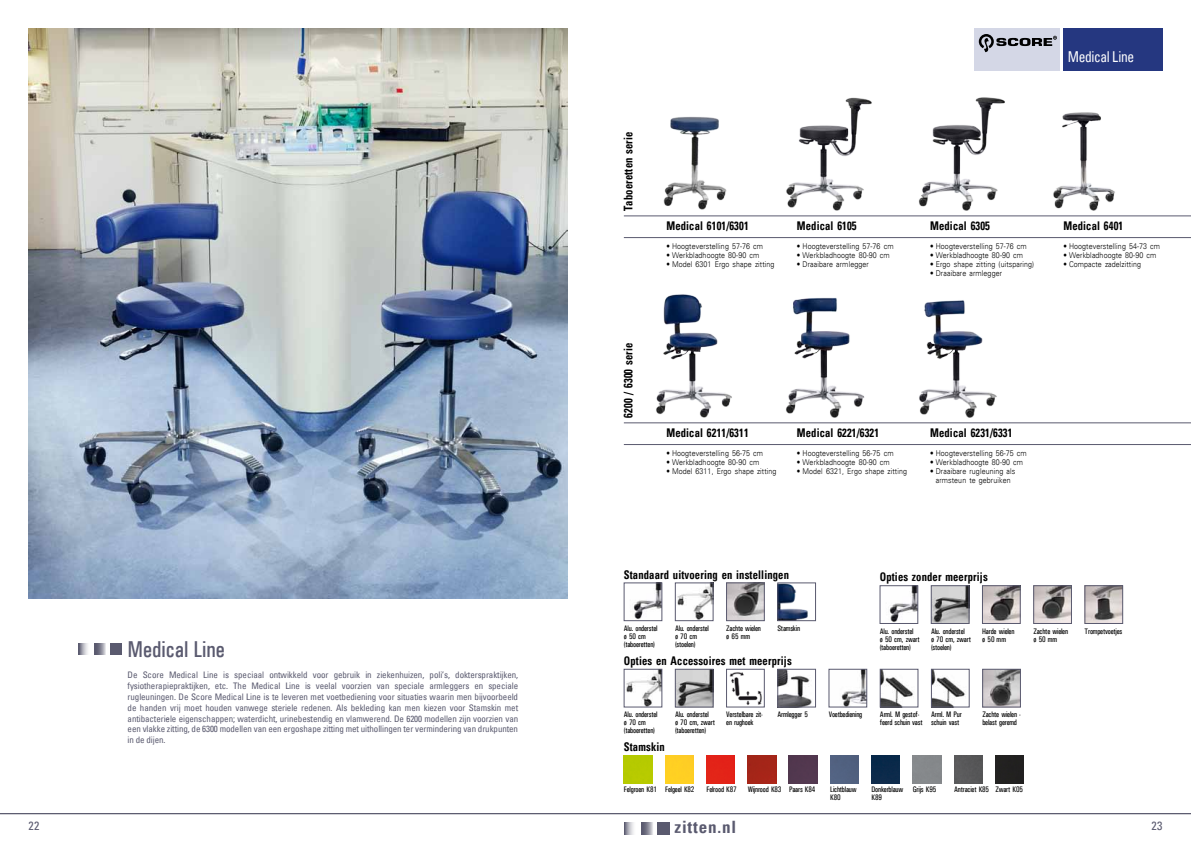
<style>
.page{position:relative;width:1191px;height:842px;background:#fff}
.page>*{position:absolute;margin:0;border:0;box-sizing:border-box;transform-origin:0 0}
.t1{font:500 condensed 23px "Univers";color:#5a5a6f}
.t2{font:700 condensed 17px "Univers";letter-spacing:.05em;color:#5a5a6f}
.t3{font:condensed 15px "Univers Condensed";letter-spacing:-.025em;color:#fff;scale:.9 1}
.t4{font:700 condensed 12px "Univers";letter-spacing:.015em;color:#000;scale:.88 1}
.t5{font:condensed 12px "Univers Condensed";color:#5a5a6f}
.t6{font:condensed 9px/10.8px "Univers Condensed";letter-spacing:-.01em;color:#5a5a6f;text-align:justify}
.t7{font:300 8px/9px "Univers";letter-spacing:.015em;color:#000;text-align:center;scale:.88 1}
.t8{font:500 condensed 8px/8px "Univers";letter-spacing:-.025em;color:#000;scale:.95 1}
</style>
<div class="page">
<hr style="left:0;top:813px;width:1191px;height:1px;background:#5a5a6f">
<img style="left:28px;top:28px;width:539px;height:570px">
<img style="left:633px;top:585px;width:27px;height:34px">
<div style="left:624px;top:583px;width:38px;height:38px;border:1px solid #5a5a6f"></div>
<img style="left:677px;top:585px;width:34px;height:34px">
<div style="left:675px;top:583px;width:38px;height:38px;border:1px solid #5a5a6f"></div>
<img style="left:728px;top:585px;width:34px;height:34px">
<div style="left:726px;top:583px;width:38px;height:38px;border:1px solid #5a5a6f"></div>
<img style="left:779px;top:585px;width:29px;height:34px">
<div style="left:777px;top:583px;width:38px;height:38px;border:1px solid #5a5a6f"></div>
<img style="left:626px;top:671px;width:34px;height:34px">
<div style="left:624px;top:669px;width:38px;height:38px;border:1px solid #5a5a6f"></div>
<img style="left:677px;top:671px;width:34px;height:34px">
<div style="left:675px;top:669px;width:38px;height:38px;border:1px solid #5a5a6f"></div>
<img style="left:729px;top:672px;width:33px;height:33px">
<div style="left:726px;top:669px;width:38px;height:38px;border:1px solid #5a5a6f"></div>
<img style="left:779px;top:671px;width:33px;height:34px">
<div style="left:777px;top:669px;width:38px;height:38px;border:1px solid #5a5a6f"></div>
<img style="left:841px;top:671px;width:24px;height:34px">
<div style="left:828px;top:669px;width:39px;height:38px;border:1px solid #5a5a6f"></div>
<img style="left:882px;top:671px;width:32px;height:34px">
<div style="left:880px;top:669px;width:38px;height:38px;border:1px solid #5a5a6f"></div>
<img style="left:933px;top:671px;width:33px;height:34px">
<div style="left:931px;top:669px;width:38px;height:38px;border:1px solid #5a5a6f"></div>
<img style="left:984px;top:671px;width:34px;height:34px">
<div style="left:982px;top:669px;width:38px;height:38px;border:1px solid #5a5a6f"></div>
<img style="left:624px;top:755px;width:28px;height:29px">
<img style="left:665px;top:755px;width:28px;height:29px">
<img style="left:706px;top:755px;width:28px;height:29px">
<img style="left:747px;top:755px;width:29px;height:29px">
<img style="left:789px;top:755px;width:28px;height:29px">
<img style="left:830px;top:755px;width:28px;height:29px">
<img style="left:871px;top:755px;width:29px;height:29px">
<img style="left:954px;top:755px;width:28px;height:29px">
<img style="left:995px;top:755px;width:28px;height:29px">
<img style="left:889px;top:587px;width:27px;height:35px">
<div style="left:879px;top:585px;width:39px;height:39px;border:1px solid #5a5a6f"></div>
<img style="left:933px;top:587px;width:34px;height:35px">
<div style="left:931px;top:585px;width:38px;height:39px;border:1px solid #5a5a6f"></div>
<img style="left:984px;top:587px;width:34px;height:35px">
<div style="left:982px;top:585px;width:38px;height:39px;border:1px solid #5a5a6f"></div>
<img style="left:1035px;top:587px;width:34px;height:35px">
<div style="left:1033px;top:585px;width:38px;height:39px;border:1px solid #5a5a6f"></div>
<img style="left:1086px;top:587px;width:35px;height:35px">
<div style="left:1084px;top:585px;width:39px;height:39px;border:1px solid #5a5a6f"></div>
<svg style="left:624px;top:822px;width:10px;height:12px"></svg>
<svg style="left:641px;top:822px;width:12px;height:12px"></svg>
<div style="left:658px;top:822px;width:12px;height:12px;background:#5a5a6f"></div>
<div style="left:974px;top:28px;width:85px;height:43px;background:#d4d7e6"></div>
<div style="left:1063px;top:28px;width:99px;height:43px;background:#253780"></div>
<svg style="left:978px;top:34px;width:79px;height:18px"></svg>
<div style="left:110px;top:644px;width:12px;height:11px;background:#5a5a6f"></div>
<svg style="left:79px;top:644px;width:9px;height:11px"></svg>
<svg style="left:94px;top:644px;width:12px;height:11px"></svg>
<img style="left:663px;top:97px;width:209px;height:113px">
<hr style="left:624px;top:216px;width:567px;height:1px;background:#5a5a6f">
<hr style="left:624px;top:237px;width:567px;height:1px;background:#5a5a6f">
<img style="left:918px;top:97px;width:87px;height:113px">
<img style="left:1053px;top:112px;width:62px;height:98px">
<img style="left:656px;top:294px;width:209px;height:123px">
<hr style="left:624px;top:423px;width:567px;height:1px;background:#5a5a6f">
<hr style="left:624px;top:444px;width:567px;height:1px;background:#5a5a6f">
<img style="left:919px;top:300px;width:78px;height:117px">
<h1 class="t1" style="left:128px;top:635px;width:99px">Medical Line</h1>
<p class="t6" style="left:128px;top:669px;width:392px">De Score Medical Line is speciaal ontwikkeld voor gebruik in ziekenhuizen, poli’s, dokterspraktijken, fysiotherapiepraktijken, etc. The Medical Line is veelal voorzien van speciale armleggers en speciale rugleuningen. De Score Medical Line is te leveren met voetbediening voor situaties waarin men bijvoorbeeld de handen vrij moet houden vanwege steriele redenen. Als bekleding kan men kiezen voor Stamskin met antibacteriële eigenschappen; waterdicht, urinebestendig en vlamwerend. De 6200 modellen zijn voorzien van een vlakke zitting, de 6300 modellen van een ergoshape zitting met uithollingen ter vermindering van drukpunten in de dijen.</p>
<h3 class="t4" style="left:621px;top:211px;width:92px;rotate:-90deg">Taboeretten serie</h3>
<h3 class="t4" style="left:621px;top:418px;width:87px;rotate:-90deg">6200 / 6300 serie</h3>
<h3 class="t3" style="left:1067px;top:45px;width:75px">Medical Line</h3>
<h3 class="t4" style="left:666px;top:219px;width:95px">Medical 6101/6301</h3>
<p class="t7" style="left:666px;top:242px;width:111px">• Hoogteverstelling 57-76 cm</p>
<p class="t7" style="left:666px;top:251px;width:107px">• Werkbladhoogte 80-90 cm</p>
<p class="t7" style="left:666px;top:260px;width:124px">• Model 6301 Ergo shape zitting</p>
<h3 class="t4" style="left:797px;top:219px;width:69px">Medical 6105</h3>
<p class="t7" style="left:797px;top:242px;width:111px">• Hoogteverstelling 57-76 cm</p>
<p class="t7" style="left:797px;top:251px;width:107px">• Werkbladhoogte 80-90 cm</p>
<p class="t7" style="left:797px;top:260px;width:83px">• Draaibare armlegger</p>
<h3 class="t4" style="left:930px;top:219px;width:69px">Medical 6305</h3>
<p class="t7" style="left:930px;top:242px;width:111px">• Hoogteverstelling 57-76 cm</p>
<p class="t7" style="left:930px;top:251px;width:107px">• Werkbladhoogte 80-90 cm</p>
<p class="t7" style="left:930px;top:260px;width:120px">• Ergo shape zitting (uitsparing)</p>
<p class="t7" style="left:930px;top:269px;width:83px">• Draaibare armlegger</p>
<h3 class="t4" style="left:1063px;top:219px;width:69px">Medical 6401</h3>
<p class="t7" style="left:1063px;top:242px;width:111px">• Hoogteverstelling 54-73 cm</p>
<p class="t7" style="left:1063px;top:251px;width:107px">• Werkbladhoogte 80-90 cm</p>
<p class="t7" style="left:1063px;top:260px;width:90px">• Compacte zadelzitting</p>
<h3 class="t4" style="left:666px;top:425px;width:95px">Medical 6211/6311</h3>
<p class="t7" style="left:666px;top:449px;width:111px">• Hoogteverstelling 56-75 cm</p>
<p class="t7" style="left:666px;top:458px;width:107px">• Werkbladhoogte 80-90 cm</p>
<p class="t7" style="left:666px;top:467px;width:127px">• Model 6311, Ergo shape zitting</p>
<h3 class="t4" style="left:797px;top:425px;width:95px">Medical 6221/6321</h3>
<p class="t7" style="left:797px;top:449px;width:111px">• Hoogteverstelling 56-75 cm</p>
<p class="t7" style="left:797px;top:458px;width:107px">• Werkbladhoogte 80-90 cm</p>
<p class="t7" style="left:797px;top:467px;width:127px">• Model 6321, Ergo shape zitting</p>
<h3 class="t4" style="left:930px;top:425px;width:95px">Medical 6231/6331</h3>
<p class="t7" style="left:930px;top:449px;width:111px">• Hoogteverstelling 56-75 cm</p>
<p class="t7" style="left:930px;top:458px;width:107px">• Werkbladhoogte 80-90 cm</p>
<p class="t7" style="left:930px;top:467px;width:98px">• Draaibare rugleuning als armsteun te gebruiken</p>
<h3 class="t4" style="left:624px;top:567px;width:189px">Standaard uitvoering en instellingen</h3>
<h3 class="t4" style="left:879px;top:570px;width:124px">Opties zonder meerprijs</h3>
<p class="t8" style="left:624px;top:624px;width:37px">Alu. onderstel ø 50 cm (taboeretten)</p>
<p class="t8" style="left:675px;top:624px;width:37px">Alu. onderstel ø 70 cm (stoelen)</p>
<p class="t8" style="left:726px;top:624px;width:38px">Zachte wielen ø 65 mm</p>
<p class="t8" style="left:777px;top:624px;width:25px">Stamskin</p>
<h3 class="t4" style="left:624px;top:653px;width:192px">Opties en Accessoires met meerprijs</h3>
<p class="t8" style="left:879px;top:627px;width:44px">Alu. onderstel<br>ø 50 cm, zwart (taboeretten)</p>
<p class="t8" style="left:931px;top:627px;width:44px">Alu. onderstel<br>ø 70 cm, zwart (stoelen)</p>
<p class="t8" style="left:982px;top:627px;width:35px">Harde wielen ø 50 mm</p>
<p class="t8" style="left:1033px;top:627px;width:38px">Zachte wielen ø 50 mm</p>
<p class="t8" style="left:1084px;top:627px;width:41px">Trompetvoetjes</p>
<p class="t8" style="left:624px;top:710px;width:37px">Alu. onderstel ø 70 cm (taboeretten)</p>
<p class="t8" style="left:675px;top:710px;width:44px">Alu. onderstel<br>ø 70 cm, zwart (taboeretten)</p>
<p class="t8" style="left:726px;top:710px;width:40px">Verstelbare zit&shy;en rughoek</p>
<p class="t8" style="left:777px;top:710px;width:33px">Armlegger 5</p>
<p class="t8" style="left:828px;top:710px;width:37px">Voetbediening</p>
<p class="t8" style="left:880px;top:710px;width:47px">Arml. M gestof&shy;feerd schuin vast</p>
<p class="t8" style="left:931px;top:710px;width:34px">Arml. M Pur schuin vast</p>
<p class="t8" style="left:982px;top:710px;width:42px">Zachte wielen - belast geremd</p>
<h3 class="t4" style="left:624px;top:740px;width:48px">Stamskin</h3>
<p class="t8" style="left:624px;top:785px;width:76px">Felgroen K81 Felgeel K82</p>
<p class="t8" style="left:706px;top:785px;width:33px">Felrood K87</p>
<p class="t8" style="left:747px;top:785px;width:73px">Wijnrood K83 Paars K84</p>
<p class="t8" style="left:830px;top:785px;width:29px">Lichtblauw<br>K80</p>
<p class="t8" style="left:871px;top:785px;width:35px">Donkerblauw<br>K89</p>
<p class="t8" style="left:913px;top:785px;width:26px">Grijs K95</p>
<p class="t8" style="left:954px;top:785px;width:74px">Antraciet K85 Zwart K05</p>
<h2 class="t2" style="left:674px;top:817px;width:63px">zitten.nl</h2>
<h3 class="t5" style="left:28px;top:816px;width:13px">22</h3>
<h3 class="t5" style="left:1151px;top:816px;width:13px">23</h3>
</div>
